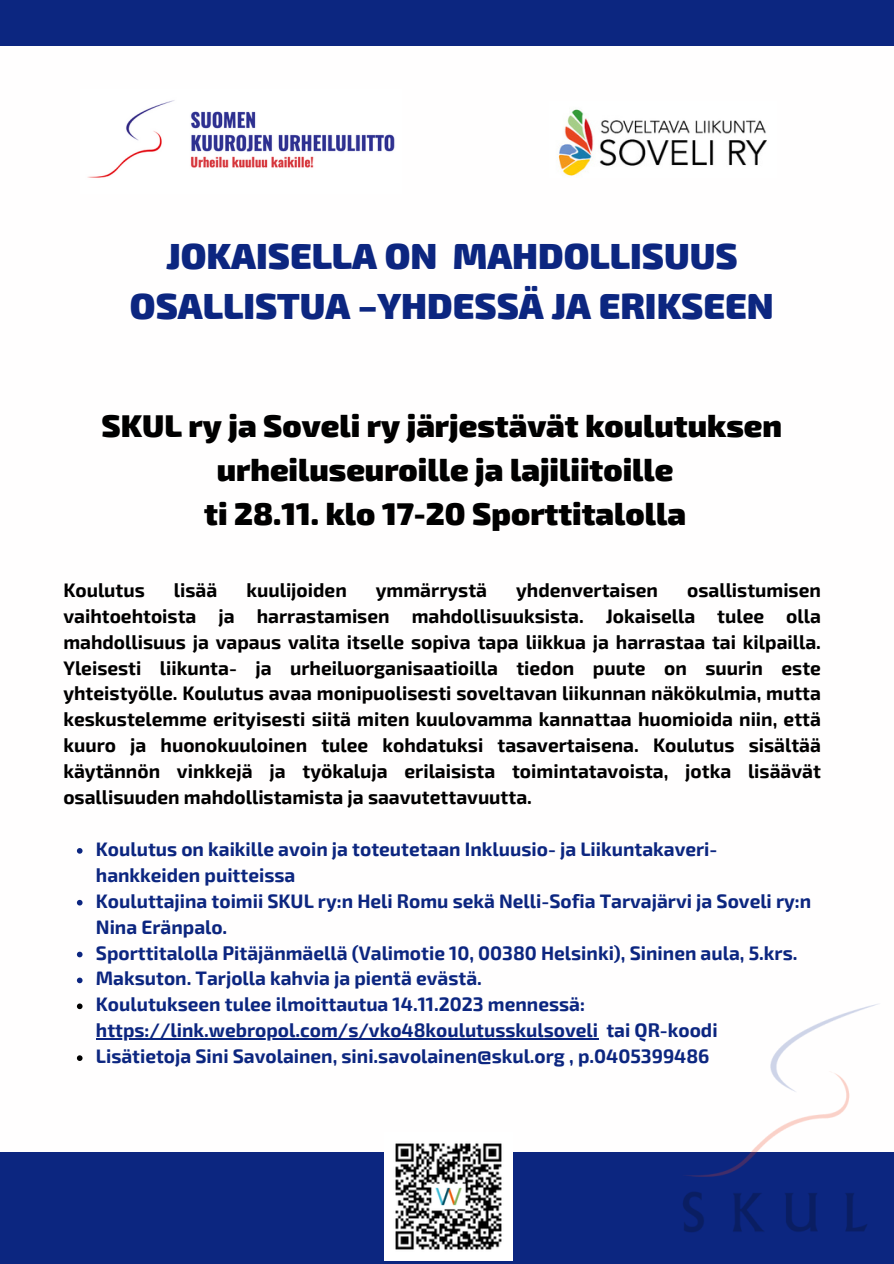
<style>
.page{position:relative;width:894px;height:1264px;background:#fff}
.page>*{position:absolute;margin:0;border:0;box-sizing:border-box;transform-origin:0 0}
.t1{font:900 36.45px "Exo 2";color:#0c2680}
.t2{font:900 31.5px/44px "Exo 2";color:#000;text-align:center}
.t3{font:700 19.2px/26px "Exo 2";color:#000;text-align:justify}
.t4{font:700 19.05px/26px "Exo 2";color:#0c2680}
</style>
<div class="page">
<img style="left:87px;top:100px;width:308px;height:78px">
<div style="left:0;top:1152px;width:893px;height:111px;background:#0c2680"></div>
<img style="left:683px;top:1004px;width:195px;height:228px">
<div style="left:0;top:0;width:893px;height:46px;background:#0c2680"></div>
<img style="left:384px;top:1143px;width:128px;height:117px">
<svg style="left:77px;top:848px;width:5px;height:5px"></svg>
<svg style="left:77px;top:899px;width:5px;height:6px"></svg>
<svg style="left:77px;top:951px;width:5px;height:6px"></svg>
<svg style="left:77px;top:977px;width:5px;height:6px"></svg>
<svg style="left:77px;top:1003px;width:5px;height:6px"></svg>
<hr style="left:96px;top:1038px;width:502px;height:1px;background:#0c2680">
<svg style="left:77px;top:1055px;width:5px;height:5px"></svg>
<img style="left:557px;top:109px;width:210px;height:67px">
<p class="t1" style="left:166px;top:232px;width:573px">JOKAISELLA ON MAHDOLLISUUS</p>
<p class="t1" style="left:130px;top:282px;width:645px">OSALLISTUA –YHDESSÄ JA ERIKSEEN</p>
<p class="t2" style="left:101px;top:402px;width:681px">SKUL ry ja Soveli ry järjestävät koulutuksen urheiluseuroille ja lajiliitoille</p>
<p class="t2" style="left:204px;top:490px;width:483px">ti 28.11. klo 17-20 Sporttitalolla</p>
<p class="t3" style="left:63px;top:576px;width:83px">Koulutus</p>
<p class="t3" style="left:174px;top:576px;width:45px">lisää</p>
<p class="t3" style="left:246px;top:576px;width:102px">kuulijoiden</p>
<p class="t3" style="left:376px;top:576px;width:113px">ymmärrystä</p>
<p class="t3" style="left:516px;top:576px;width:143px">yhdenvertaisen</p>
<p class="t3" style="left:63px;top:576px;width:758px;text-indent:623px">osallistumisen vaihtoehtoista ja harrastamisen mahdollisuuksista. Jokaisella tulee olla mahdollisuus ja vapaus valita itselle sopiva tapa liikkua ja harrastaa tai kilpailla.<br>Yleisesti liikunta- ja urheiluorganisaatioilla tiedon puute on suurin este yhteistyölle. Koulutus avaa monipuolisesti soveltavan liikunnan näkökulmia, mutta keskustelemme erityisesti siitä miten kuulovamma kannattaa huomioida niin, että kuuro ja huonokuuloinen tulee kohdatuksi tasavertaisena. Koulutus sisältää käytännön vinkkejä ja työkaluja erilaisista toimintatavoista, jotka lisäävät osallisuuden mahdollistamista ja saavutettavuutta.</p>
<p class="t4" style="left:96px;top:835px;width:623px">Koulutus on kaikille avoin ja toteutetaan Inkluusio- ja Liikuntakaveri&shy;hankkeiden puitteissa</p>
<p class="t4" style="left:96px;top:887px;width:716px">Kouluttajina toimii SKUL ry:n Heli Romu sekä Nelli-Sofia Tarvajärvi ja Soveli ry:n<br>Nina Eränpalo.</p>
<p class="t4" style="left:96px;top:938px;width:702px">Sporttitalolla Pitäjänmäellä (Valimotie 10, 00380 Helsinki), Sininen aula, 5.krs.</p>
<p class="t4" style="left:96px;top:964px;width:387px">Maksuton. Tarjolla kahvia ja pientä evästä.</p>
<p class="t4" style="left:96px;top:990px;width:623px">Koulutukseen tulee ilmoittautua 14.11.2023 mennessä: https://link.webropol.com/s/vko48koulutusskulsoveli tai QR-koodi</p>
<p class="t4" style="left:96px;top:1042px;width:615px">Lisätietoja Sini Savolainen, sini.savolainen@skul.org , p.0405399486</p>
</div>
